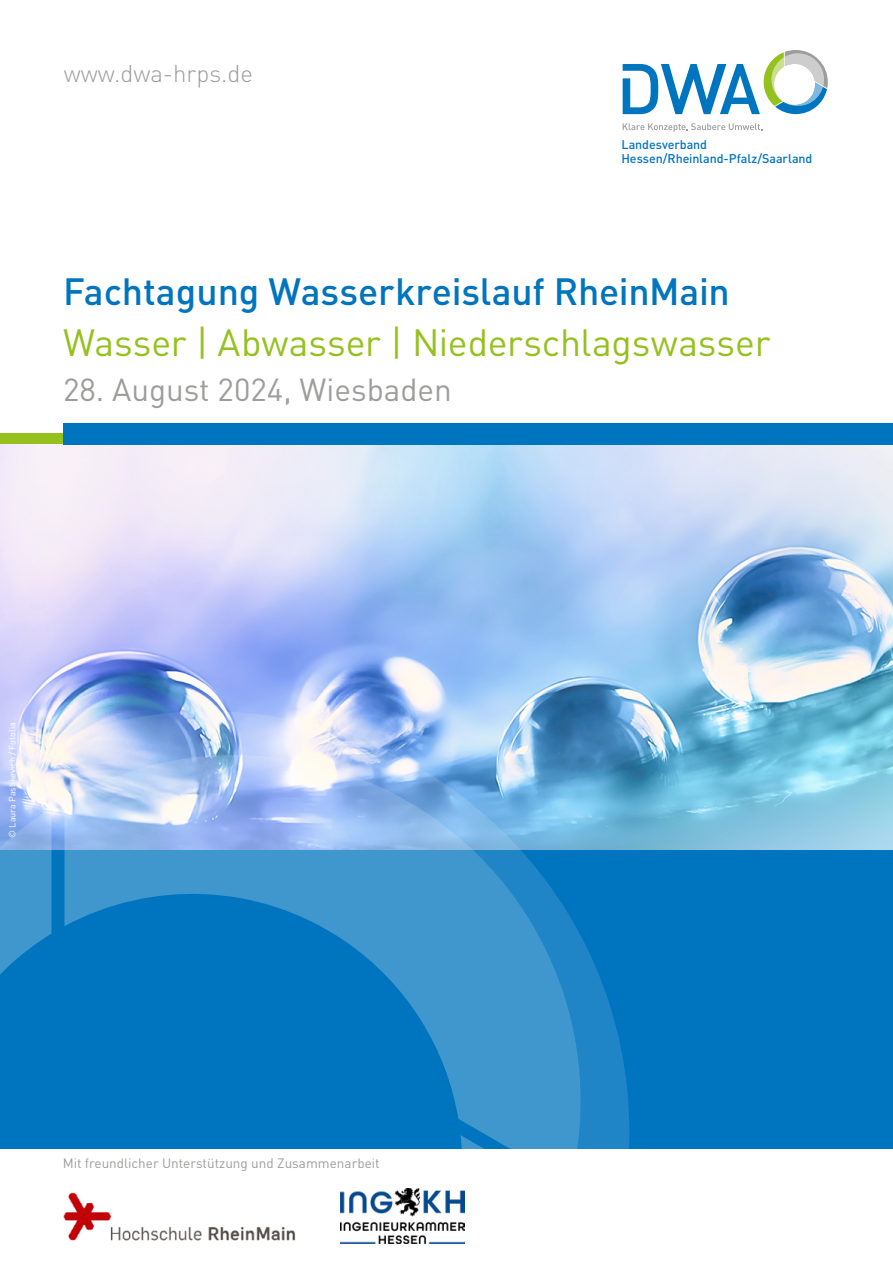
<style>
.page{position:relative;width:893px;height:1263px;background:#fff}
.page>*{position:absolute;margin:0;border:0;box-sizing:border-box;transform-origin:0 0}
.VA_Titel{font:37.5px "DINOT";letter-spacing:-.005em;color:#95c11f}
.Ü1{font:500 37.5px "DINOT";letter-spacing:-.005em;color:#0075bf}
.Ü1-2{font:31.5px "DINOT";color:#9d9d9c}
.Datum_Seminar{font:300 24px "DINOT";color:#9d9d9c}
.Fließtext{font:13.5px "DINOT";color:#9d9d9c}
.t1{font:500 12.45px/13.8px "DINOT";letter-spacing:-.01em;color:#0075bf}
.Bildquelle{font:9px "DINOT";color:#fff}
</style>
<div class="page">
<img style="left:0;top:444px;width:893px;height:406px">
<div style="left:0;top:434px;width:63px;height:10px;background:#95c11f"></div>
<div style="left:63px;top:423px;width:830px;height:21px;background:#0075bf"></div>
<svg style="left:623px;top:123px;width:139px;height:9px"></svg>
<svg style="left:623px;top:50px;width:205px;height:64px"></svg>
<div style="left:0;top:850px;width:893px;height:299px;background:#0075bf"></div>
<img style="left:340px;top:1188px;width:125px;height:55px">
<img style="left:63px;top:1192px;width:233px;height:49px">
<svg style="left:588px;top:711px;width:41px;height:438px"></svg>
<svg style="left:65px;top:708px;width:523px;height:441px;background:#7eb0de"></svg>
<svg style="left:0;top:741px;width:567px;height:408px"></svg>
<p class="Datum_Seminar" style="left:64px;top:55px;width:191px">www.dwa-hrps.de</p>
<p class="t1" style="left:621px;top:137px;width:193px">Landesverband<br>Hessen/Rheinland-Pfalz/Saarland</p>
<p class="Ü1" style="left:63px;top:263px;width:668px">Fachtagung Wasserkreislauf RheinMain</p>
<p class="VA_Titel" style="left:63px;top:314px;width:709px">Wasser | Abwasser | Niederschlagswasser</p>
<p class="Ü1-2" style="left:63px;top:365px;width:391px">28. August 2024, Wiesbaden</p>
<p class="Bildquelle" style="left:5px;top:838px;width:117px;rotate:-90deg">© Laura Pashkevich / Fotolia</p>
<p class="Fließtext" style="left:63px;top:1153px;width:319px">Mit freundlicher Unterstützung und Zusammenarbeit</p>
</div>
